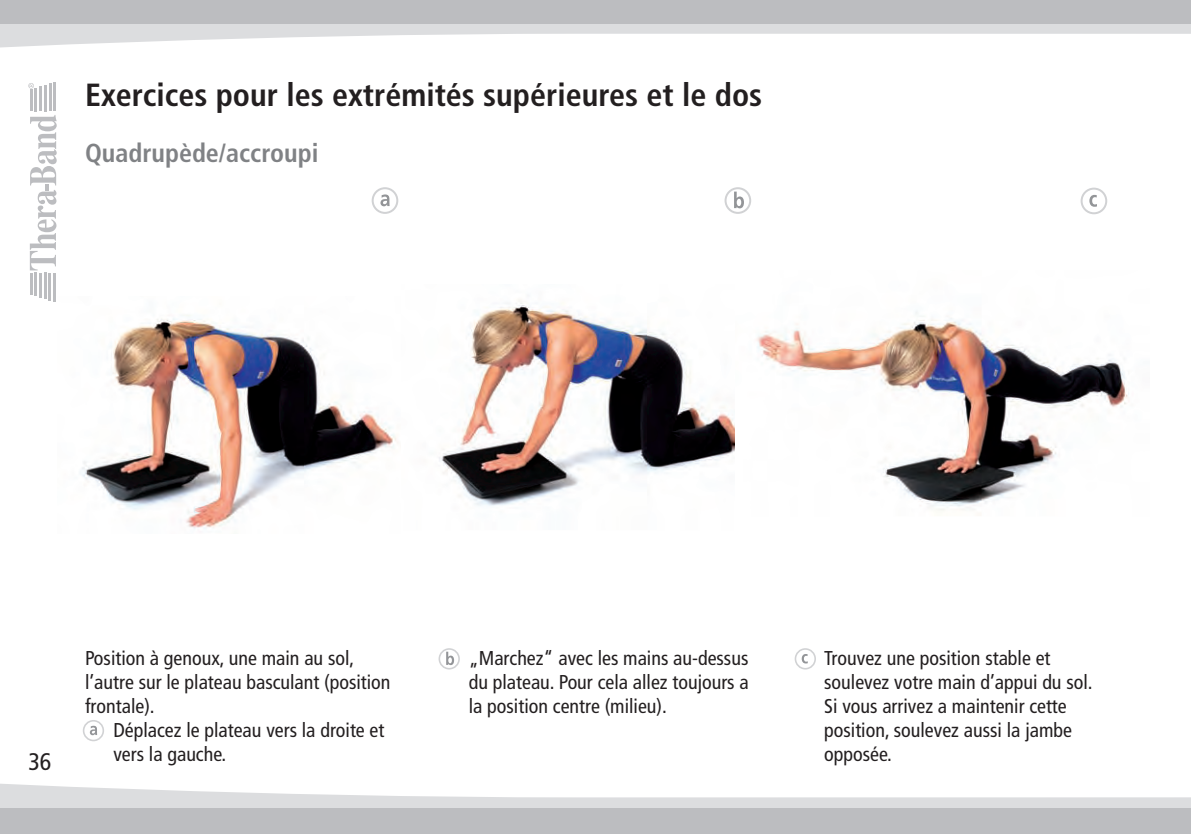
<style>
.page{position:relative;width:1191px;height:834px;background:#fff}
.page>*{position:absolute;margin:0;border:0;box-sizing:border-box;transform-origin:0 0}
.t1{font:700 condensed 32px "Frutiger";color:#231f20}
.t2{font:700 condensed 26px "Frutiger";color:#808285}
.t3{font:condensed 24px "Frutiger";color:#231f20}
.t4{font:condensed 20px/24px "Frutiger";color:#231f20}
</style>
<div class="page">
<svg style="left:0;top:783px;width:1191px;height:25px"></svg>
<svg style="left:0;top:24px;width:1191px;height:24px;fill:#e4e5e7"></svg>
<div style="left:0;top:808px;width:1191px;height:25px;background:#bcbdc0"></div>
<div style="left:0;top:0;width:1191px;height:24px;background:#bcbdc0"></div>
<hr style="left:53px;top:273px;width:3px;height:29px;background:#bcbdc0">
<hr style="left:30px;top:273px;width:2px;height:21px;background:#bcbdc0">
<hr style="left:34px;top:273px;width:3px;height:23px;background:#bcbdc0">
<hr style="left:39px;top:273px;width:3px;height:24px;background:#bcbdc0">
<hr style="left:44px;top:273px;width:2px;height:26px;background:#bcbdc0">
<hr style="left:48px;top:273px;width:3px;height:27px;background:#bcbdc0">
<hr style="left:53px;top:82px;width:3px;height:29px;background:#bcbdc0">
<hr style="left:30px;top:89px;width:3px;height:22px;background:#bcbdc0">
<hr style="left:35px;top:88px;width:2px;height:23px;background:#bcbdc0">
<hr style="left:39px;top:87px;width:3px;height:24px;background:#bcbdc0">
<hr style="left:44px;top:85px;width:3px;height:26px;background:#bcbdc0">
<hr style="left:49px;top:84px;width:2px;height:27px;background:#bcbdc0">
<svg style="left:28px;top:83px;width:6px;height:5px"></svg>
<svg style="left:30px;top:115px;width:27px;height:155px"></svg>
<svg style="left:380px;top:194px;width:9px;height:12px"></svg>
<div style="left:372px;top:187px;width:26px;height:27px;border:2px solid #d1d2d4;border-radius:50%"></div>
<svg style="left:734px;top:191px;width:10px;height:17px"></svg>
<div style="left:724px;top:187px;width:27px;height:27px;border:2px solid #d1d2d4;border-radius:50%"></div>
<svg style="left:90px;top:725px;width:7px;height:10px"></svg>
<div style="left:83px;top:719px;width:21px;height:22px;border:2px solid #d1d2d4;border-radius:50%"></div>
<svg style="left:446px;top:651px;width:8px;height:14px"></svg>
<div style="left:438px;top:648px;width:22px;height:21px;border:2px solid #d1d2d4;border-radius:50%"></div>
<img style="left:80px;top:315px;width:318px;height:214px">
<img style="left:439px;top:300px;width:296px;height:206px">
<img style="left:756px;top:311px;width:373px;height:200px">
<svg style="left:801px;top:654px;width:7px;height:9px"></svg>
<div style="left:794px;top:648px;width:22px;height:21px;border:2px solid #d1d2d4;border-radius:50%"></div>
<svg style="left:1089px;top:195px;width:8px;height:12px"></svg>
<div style="left:1080px;top:187px;width:27px;height:27px;border:2px solid #d1d2d4;border-radius:50%"></div>
<h1 class="t1" style="left:85px;top:82px;width:678px">Exercices pour les extrémités supérieures et le dos</h1>
<h2 class="t2" style="left:85px;top:142px;width:235px">Quadrupède/accroupi</h2>
<p class="t3" style="left:28px;top:751px;width:25px">36</p>
<p class="t4" style="left:85px;top:647px;width:307px">Position à genoux, une main au sol, l’autre sur le plateau basculant (position frontale).</p>
<p class="t4" style="left:113px;top:719px;width:272px">Déplacez le plateau vers la droite et vers la gauche.</p>
<p class="t4" style="left:469px;top:647px;width:281px;text-align:justify">„Marchez“ avec les mains au-dessus du plateau. Pour cela allez toujours a la position centre (milieu).</p>
<p class="t4" style="left:824px;top:647px;width:270px">Trouvez une position stable et soulevez votre main d’appui du sol.<br>Si vous arrivez a maintenir cette position, soulevez aussi la jambe opposée.</p>
</div>
